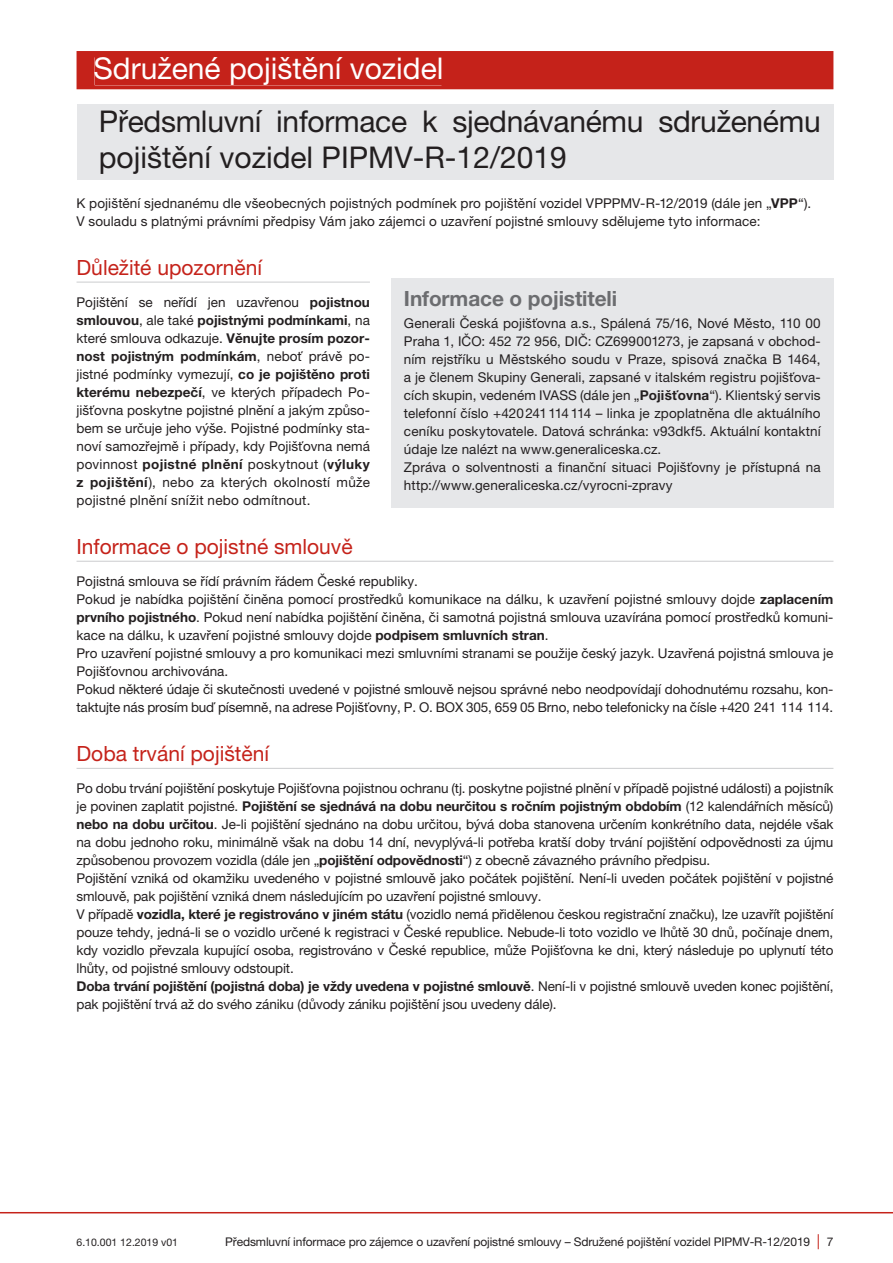
<style>
.page{position:relative;width:893px;height:1263px;background:#fff}
.page>*{position:absolute;margin:0;border:0;box-sizing:border-box;transform-origin:0 0}
.t1{font:30px/36px "Helvetica Neue LT Pro";letter-spacing:-.01em;color:#231f20}
.t2{font:30px "Helvetica Neue LT Pro";color:#fff}
.t3{font:21px "Helvetica Neue LT Pro";color:#c5221a}
.t4{font:700 21px "Helvetica Neue LT Pro";letter-spacing:-.005em;color:#6c6d70}
.t5{font:13.5px/18px "Helvetica Neue LT Pro";letter-spacing:-.01em;color:#231f20}
.t6{font:13.5px/18px "Helvetica Neue LT Pro";letter-spacing:.01em;color:#231f20}
.t7{font:12px "Helvetica Neue LT Pro";letter-spacing:-.01em;color:#231f20}
.t8{font:10.5px "Helvetica Neue LT Pro";color:#231f20}
.s1{font-weight:700}
.s2{font-size:15px;color:#c5221a}
</style>
<div class="page">
<hr style="left:77px;top:282px;width:293px;height:1px;background:#d1d2d4">
<hr style="left:77px;top:561px;width:756px;height:1px;background:#d1d2d4">
<hr style="left:77px;top:768px;width:756px;height:1px;background:#d1d2d4">
<div style="left:391px;top:278px;width:442px;height:230px;background:#e6e7e9"></div>
<div style="left:77px;top:104px;width:756px;height:76px;background:#e6e7e9"></div>
<hr style="left:0;top:1212px;width:893px;height:1px;background:#c5221a">
<div style="left:77px;top:51px;width:756px;height:38px;background:#c5221a"></div>
<div style="left:95px;top:57px;width:346px;height:28px;background:#c5221a"></div>
<h1 class="t2" style="left:94px;top:51px;width:351px">Sdružené pojištění vozidel</h1>
<h1 class="t1" style="left:99px;top:103px;width:723px">Předsmluvní informace k sjednávanému sdruženému pojištění vozidel PIPMV-R-12/2019</h1>
<p class="t6" style="left:77px;top:194px;width:736px">K pojištění sjednanému dle všeobecných pojistných podmínek pro pojištění vozidel VPPPMV-R-12/2019 (dále jen „<span class="s1">vPP</span>“).<br>V souladu s platnými právními předpisy Vám jako zájemci o uzavření pojistné smlouvy sdělujeme tyto informace:</p>
<h2 class="t3" style="left:77px;top:255px;width:187px">Důležité upozornění</h2>
<p class="t5" style="left:77px;top:293px;width:295px;text-align:justify">Pojištění se neřídí jen uzavřenou <span class="s1">pojistnou smlouvou</span>, ale také <span class="s1">pojistnými podmínkami</span>, na které smlouva odkazuje. <span class="s1">věnujte prosím pozor&shy;nost pojistným podmínkám</span>, neboť právě po&shy;jistné podmínky vymezují, <span class="s1">co je pojištěno proti kterému nebezpečí</span>, ve kterých případech Po&shy;jišťovna poskytne pojistné plnění a jakým způso&shy;bem se určuje jeho výše. Pojistné podmínky sta&shy;noví samozřejmě i případy, kdy Pojišťovna nemá povinnost <span class="s1">pojistné plnění</span> poskytnout (<span class="s1">výluky z pojištění</span>), nebo za kterých okolností může pojistné plnění snížit nebo odmítnout.</p>
<h2 class="t3" style="left:77px;top:534px;width:278px">Informace o pojistné smlouvě</h2>
<p class="t5" style="left:77px;top:572px;width:758px">Pojistná smlouva se řídí právním řádem České republiky.<br>Pokud je nabídka pojištění činěna pomocí prostředků komunikace na dálku, k uzavření pojistné smlouvy dojde <span class="s1">zaplacením prvního pojistného</span>. Pokud není nabídka pojištění činěna, či samotná pojistná smlouva uzavírána pomocí prostředků komuni&shy;kace na dálku, k uzavření pojistné smlouvy dojde <span class="s1">podpisem smluvních stran</span>.<br>Pro uzavření pojistné smlouvy a pro komunikaci mezi smluvními stranami se použije český jazyk. Uzavřená pojistná smlouva je Pojišťovnou archivována.<br>Pokud některé údaje či skutečnosti uvedené v pojistné smlouvě nejsou správné nebo neodpovídají dohodnutému rozsahu, kon&shy;taktujte nás prosím buď písemně, na adrese Pojišťovny, P. O. BOX 305, 659 05 Brno, nebo telefonicky na čísle +420 241 114 114.</p>
<h2 class="t3" style="left:77px;top:741px;width:194px">Doba trvání pojištění</h2>
<p class="t5" style="left:77px;top:779px;width:758px">Po dobu trvání pojištění poskytuje Pojišťovna pojistnou ochranu (tj. poskytne pojistné plnění v případě pojistné události) a pojistník je povinen zaplatit pojistné. <span class="s1">Pojištění se sjednává na dobu neurčitou s ročním pojistným obdobím</span> (12 kalendářních měsíců) <span class="s1">nebo na dobu určitou</span>. je-li pojištění sjednáno na dobu určitou, bývá doba stanovena určením konkrétního data, nejdéle však na dobu jednoho roku, minimálně však na dobu 14 dní, nevyplývá-li potřeba kratší doby trvání pojištění odpovědnosti za újmu způsobenou provozem vozidla (dále jen „<span class="s1">pojištění odpovědnosti</span>“) z obecně závazného právního předpisu.<br>Pojištění vzniká od okamžiku uvedeného v pojistné smlouvě jako počátek pojištění. Není-li uveden počátek pojištění v pojistné smlouvě, pak pojištění vzniká dnem následujícím po uzavření pojistné smlouvy.<br>V případě <span class="s1">vozidla, které je registrováno v jiném státu</span> (vozidlo nemá přidělenou českou registrační značku), lze uzavřít pojištění pouze tehdy, jedná-li se o vozidlo určené k registraci v České republice. Nebude-li toto vozidlo ve lhůtě 30 dnů, počínaje dnem, kdy vozidlo převzala kupující osoba, registrováno v České republice, může Pojišťovna ke dni, který následuje po uplynutí této lhůty, od pojistné smlouvy odstoupit.<br><span class="s1">doba trvání pojištění (pojistná doba) je vždy uvedena v pojistné smlouvě</span>. Není-li v pojistné smlouvě uveden konec pojištění, pak pojištění trvá až do svého zániku (důvody zániku pojištění jsou uvedeny dále).</p>
<h2 class="t4" style="left:404px;top:286px;width:215px">informace o pojistiteli</h2>
<p class="t6" style="left:404px;top:314px;width:418px">Generali Česká pojišťovna a.s., Spálená 75/16, Nové Město, 110 00<br>Praha 1, IČO: 452 72 956, DIČ: CZ699001273, je zapsaná v obchod&shy;ním rejstříku u Městského soudu v Praze, spisová značka B 1464, a je členem Skupiny Generali, zapsané v italském registru pojišťova&shy;cích skupin, vedeném IVASS (dále jen „<span class="s1">Pojišťovna</span>“). Klientský servis telefonní číslo +420 241 114 114 – linka je zpoplatněna dle aktuálního ceníku poskytovatele. Datová schránka: v93dkf5. Aktuální kontaktní údaje lze nalézt na www.generaliceska.cz.<br>Zpráva o solventnosti a finanční situaci Pojišťovny je přístupná na http://www.generaliceska.cz/vyrocni-zpravy</p>
<p class="t8" style="left:77px;top:1236px;width:103px">6.10.001 12.2019 v01</p>
<p class="t7" style="left:225px;top:1234px;width:610px">Předsmluvní informace pro zájemce o uzavření pojistné smlouvy – Sdružené pojištění vozidel PIPMV-R-12/2019 <span class="s2">|</span> 7</p>
</div>
